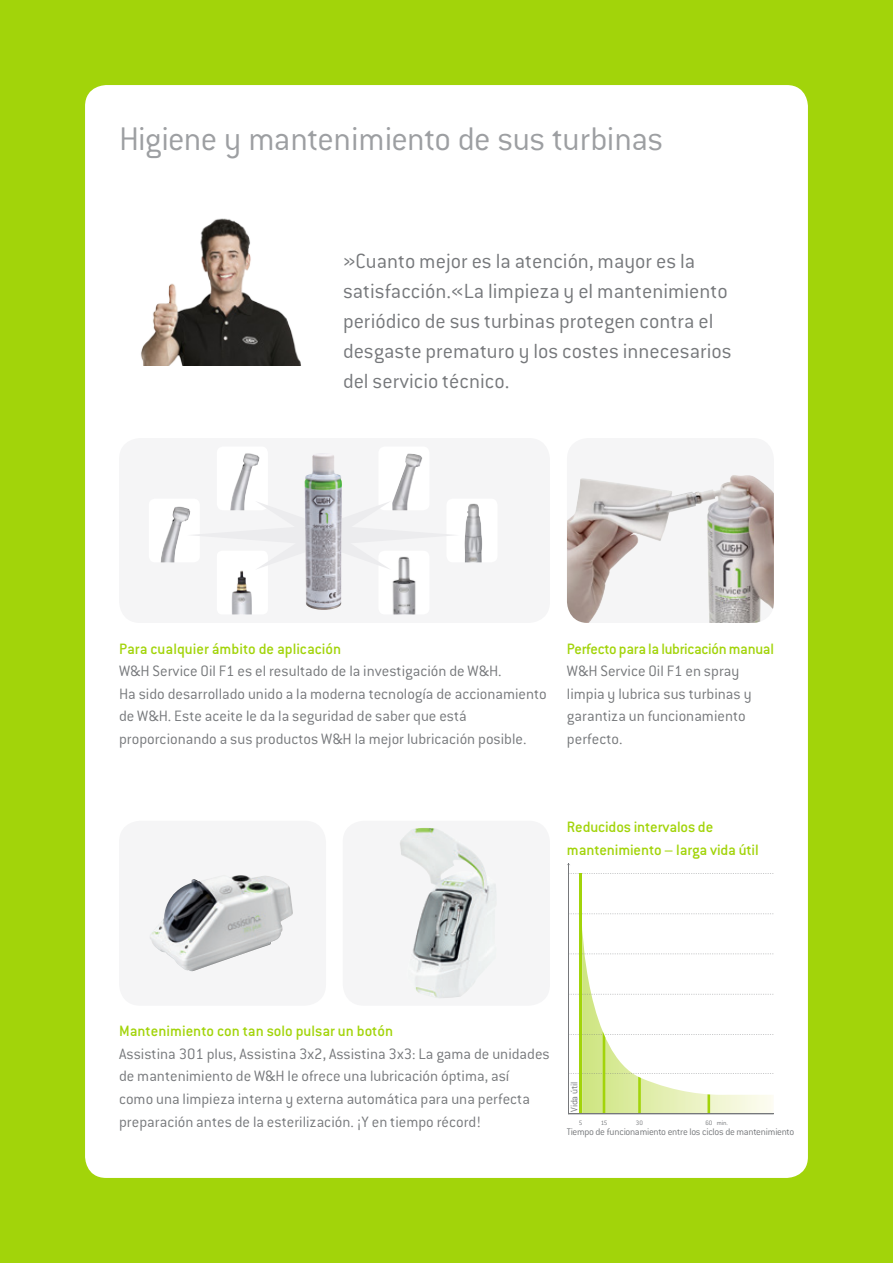
<style>
.page{position:relative;width:893px;height:1263px;background:#a2d40a}
.page>*{position:absolute;margin:0;border:0;box-sizing:border-box;transform-origin:0 0}
.t1{font:300 36px "Conduit ITC Pro";letter-spacing:-.015em;color:#9d9fa2}
.t2{font:300 22.5px/30px "Conduit ITC Pro";color:#76787b}
.t3{font:300 16.5px/22.5px "Conduit ITC Pro";color:#76787b}
.t4{font:500 16.5px/22.5px "Conduit ITC Pro";letter-spacing:-.01em;color:#a2d40a}
.t5{font:300 10.5px "Conduit ITC Pro";letter-spacing:-.025em;color:#76787b}
.t6{font:300 6.9px "Conduit ITC";color:#76787b}
</style>
<div class="page">
<div style="left:85px;top:85px;width:723px;height:1093px;background:#fff;border-radius:21px"></div>
<div style="left:119px;top:438px;width:431px;height:185px;background:#f5f5f6;border-radius:21px"></div>
<img style="left:392px;top:570px;width:24px;height:44px">
<div style="left:217px;top:551px;width:51px;height:63px;background:#fff;border-radius:5px"></div>
<img style="left:232px;top:570px;width:20px;height:44px">
<div style="left:378px;top:446px;width:51px;height:64px;background:#fff;border-radius:7px"></div>
<img style="left:393px;top:454px;width:30px;height:47px">
<div style="left:446px;top:499px;width:51px;height:63px;background:#fff;border-radius:7px"></div>
<img style="left:464px;top:503px;width:18px;height:59px">
<div style="left:149px;top:499px;width:51px;height:63px;background:#fff;border-radius:6px"></div>
<img style="left:160px;top:506px;width:27px;height:56px">
<div style="left:217px;top:446px;width:51px;height:64px;background:#fff;border-radius:6px"></div>
<img style="left:231px;top:453px;width:29px;height:48px">
<svg style="left:187px;top:501px;width:267px;height:69px"></svg>
<img style="left:304px;top:455px;width:38px;height:155px">
<div style="left:567px;top:438px;width:207px;height:185px;background:#f5f5f6;border-radius:21px"></div>
<img style="left:567px;top:475px;width:207px;height:148px">
<img style="left:582px;top:928px;width:192px;height:186px">
<hr style="left:568px;top:864px;width:1px;height:250px;background:#76787b">
<svg style="left:569px;top:873px;width:204px;height:1px"></svg>
<svg style="left:571px;top:914px;width:202px;height:1px"></svg>
<svg style="left:571px;top:954px;width:202px;height:1px"></svg>
<svg style="left:569px;top:994px;width:204px;height:1px"></svg>
<svg style="left:569px;top:1032px;width:204px;height:82px"></svg>
<hr style="left:579px;top:874px;width:3px;height:240px;background:#a2d40a">
<hr style="left:568px;top:1114px;width:206px;height:1px;background:#76787b">
<img style="left:141px;top:218px;width:160px;height:148px">
<div style="left:119px;top:821px;width:207px;height:185px;background:#f5f5f6;border-radius:21px"></div>
<img style="left:150px;top:875px;width:143px;height:96px">
<div style="left:343px;top:821px;width:207px;height:185px;background:#f5f5f6;border-radius:21px"></div>
<img style="left:400px;top:828px;width:96px;height:170px">
<h1 class="t1" style="left:119px;top:120px;width:546px">Higiene y mantenimiento de sus turbinas</h1>
<h2 class="t2" style="left:343px;top:247px;width:390px">»Cuanto mejor es la atención, mayor es la satisfacción.«La limpieza y el mantenimiento periódico de sus turbinas protegen contra el desgaste prematuro y los costes innecesarios del servicio técnico.</h2>
<p class="t4" style="left:119px;top:637px;width:224px">Para cualquier ámbito de aplicación</p>
<p class="t3" style="left:119px;top:660px;width:429px">W&amp;H Service Oil F1 es el resultado de la investigación de W&amp;H.<br>Ha sido desarrollado unido a la moderna tecnología de accionamiento de W&amp;H. Este aceite le da la seguridad de saber que está proporcionando a sus productos W&amp;H la mejor lubricación posible.</p>
<p class="t4" style="left:567px;top:637px;width:208px">Perfecto para la lubricación manual</p>
<p class="t3" style="left:567px;top:660px;width:186px">W&amp;H Service Oil F1 en spray limpia y lubrica sus turbinas y garantiza un funcionamiento perfecto.</p>
<p class="t4" style="left:567px;top:816px;width:193px">Reducidos intervalos de mantenimiento – larga vida útil</p>
<p class="t4" style="left:119px;top:1020px;width:276px">Mantenimiento con tan solo pulsar un botón</p>
<p class="t3" style="left:119px;top:1043px;width:432px">Assistina 301 plus, Assistina 3x2, Assistina 3x3: La gama de unidades de mantenimiento de W&amp;H le ofrece una lubricación óptima, así<br>como una limpieza interna y externa automática para una perfecta preparación antes de la esterilización. ¡Y en tiempo récord!</p>
<p class="t5" style="left:568px;top:1112px;width:32px;rotate:-90deg">Vida útil</p>
<p class="t5" style="left:567px;top:1126px;width:229px">Tiempo de funcionamiento entre los ciclos de mantenimiento</p>
<p class="t6" style="left:579px;top:1118px;width:5px">5</p>
<p class="t6" style="left:601px;top:1118px;width:8px">15</p>
<p class="t6" style="left:636px;top:1118px;width:9px">30</p>
<p class="t6" style="left:705px;top:1118px;width:24px">60 min.</p>
</div>
